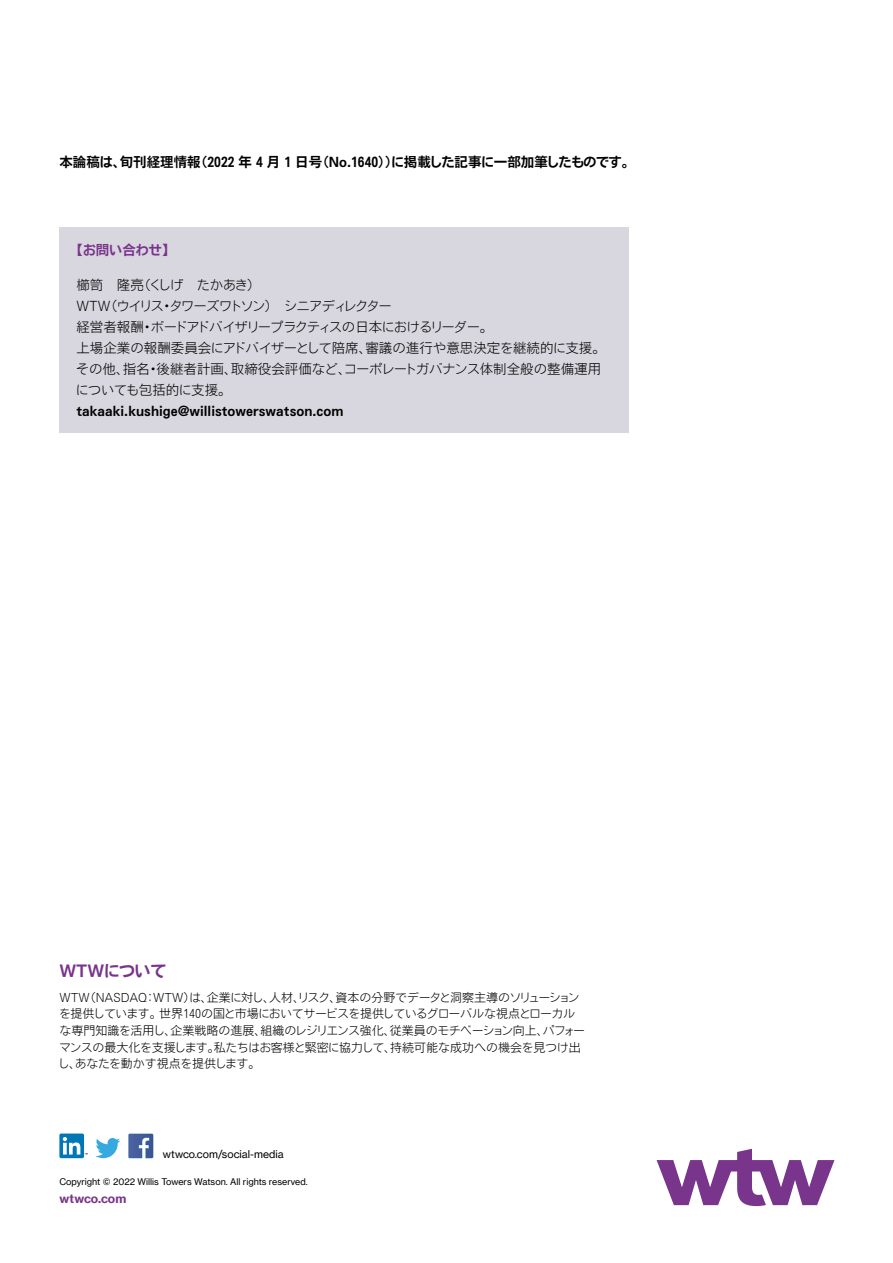
<style>
.page{position:relative;width:893px;height:1263px;background:#fff}
.page>*{position:absolute;margin:0;border:0;box-sizing:border-box;transform-origin:0 0}
.t1{font:16.5px "Motoya Cedar Std W5";letter-spacing:-.045em;color:#79348b}
.t2{font:13.5px/21px "Motoya Cedar Std W2";letter-spacing:-.03em;color:#000}
.t3{font:13.5px "Motoya Cedar Std W5";color:#000}
.t4{font:13.5px "Motoya Cedar Std W5";letter-spacing:-.03em;color:#79348b}
.t5{font:12px/16.5px "Motoya Cedar Std W2";letter-spacing:-.03em;color:#000}
.t6{font:12px "N Haas Grotesk TX Pro 75 Bd";color:#79348b}
.t7{font:10.5px "N Haas Grotesk TX Pro 55 Rg";color:#000}
.t8{font:9px "N Haas Grotesk TX Pro 55 Rg";color:#000}
</style>
<div class="page">
<svg style="left:657px;top:1149px;width:177px;height:57px"></svg>
<div style="left:59px;top:1133px;width:25px;height:25px;background:#0078b5;border-radius:2px"></div>
<svg style="left:63px;top:1137px;width:25px;height:17px"></svg>
<svg style="left:95px;top:1138px;width:25px;height:20px"></svg>
<svg style="left:128px;top:1134px;width:25px;height:24px"></svg>
<div style="left:59px;top:228px;width:569px;height:205px;background:#d8d7df"></div>
<p class="t3" style="left:59px;top:153px;width:577px">本論稿は、旬刊経理情報（2022 年 ４ 月 1 日号（No.1640））に掲載した記事に一部加筆したものです。</p>
<p class="t4" style="left:70px;top:241px;width:107px">【お問い合わせ】</p>
<p class="t2" style="left:76px;top:274px;width:532px">櫛笥　隆亮（くしげ　たかあき）<br>WTW（ウイリス・タワーズワトソン）　シニアディレクター<br>経営者報酬・ボードアドバイザリープラクティスの日本におけるリーダー。<br>上場企業の報酬委員会にアドバイザーとして陪席、審議の進行や意思決定を継続的に支援。その他、指名・後継者計画、取締役会評価など、コーポレートガバナンス体制全般の整備運用についても包括的に支援。</p>
<p class="t3" style="left:76px;top:402px;width:269px">takaaki.kushige@willistowerswatson.com</p>
<h1 class="t1" style="left:59px;top:960px;width:109px">WTWについて</h1>
<p class="t5" style="left:58px;top:988px;width:529px">WTW（NASDAQ：WTW）は、企業に対し、人材、リスク、資本の分野でデータと洞察主導のソリューションを提供しています。世界140の国と市場においてサービスを提供しているグローバルな視点とローカルな専門知識を活用し、企業戦略の進展、組織のレジリエンス強化、従業員のモチベーション向上、パフォーマンスの最大化を支援します。私たちはお客様と緊密に協力して、持続可能な成功への機会を見つけ出し、あなたを動かす視点を提供します。</p>
<p class="t7" style="left:163px;top:1148px;width:122px">wtwco.com/social-media</p>
<p class="t8" style="left:59px;top:1176px;width:250px">Copyright © 2022 Willis Towers Watson. All rights reserved.</p>
<p class="t6" style="left:59px;top:1191px;width:68px">wtwco.com</p>
</div>
